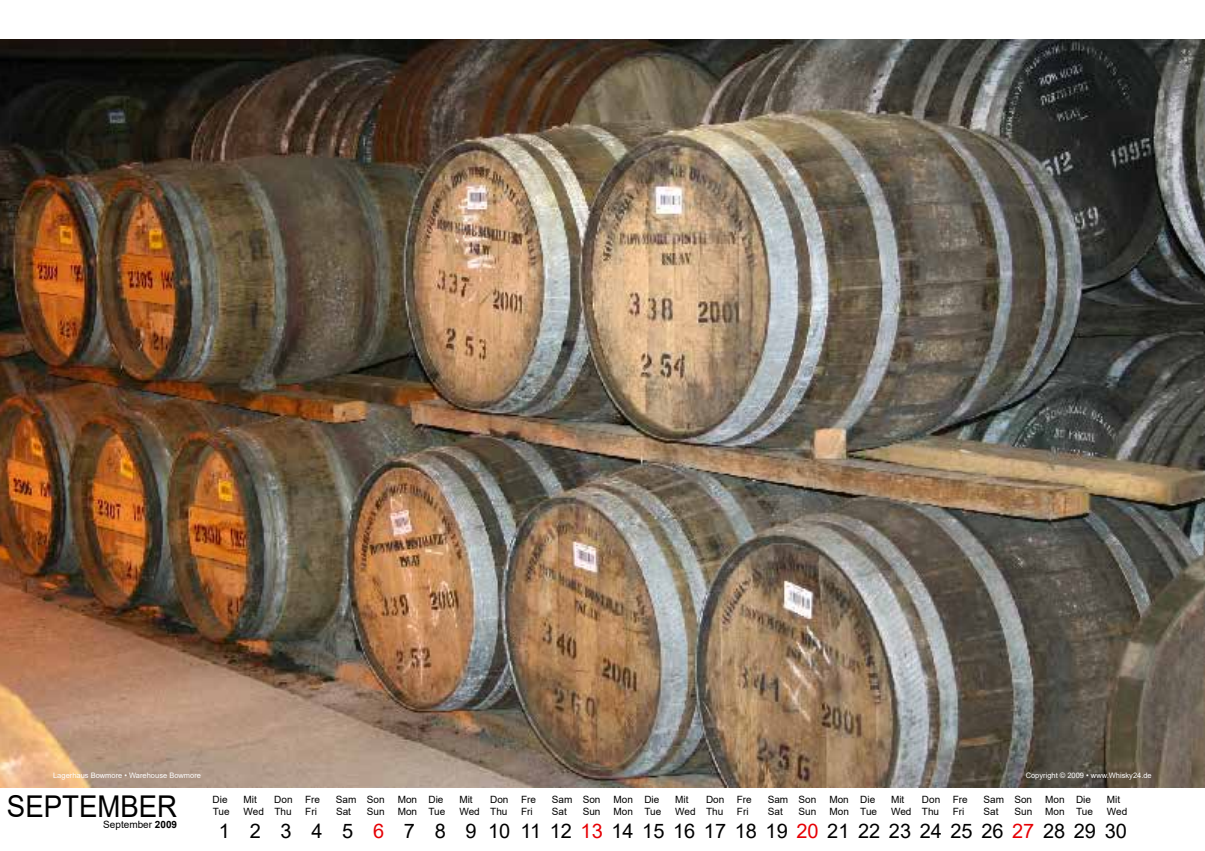
<style>
.page{position:relative;width:1205px;height:851px;background:#fff}
.page>*{position:absolute;margin:0;border:0;box-sizing:border-box;transform-origin:0 0}
.t1{font:30px "Arial";color:#000;scale:.92 1}
.t2{font:20px "Arial";color:#000}
.t3{font:10px "Arial";color:#000}
.t4{font:7.5px "Arial";color:#fff}
.s1{color:#e60005}
.s2{font-weight:700}
</style>
<div class="page">
<img style="left:0;top:39px;width:1205px;height:748px">
<p class="t4" style="left:53px;top:770px;width:149px">Lagerhaus Bowmore • Warehouse Bowmore</p>
<p class="t4" style="left:1025px;top:770px;width:128px">Copyright © 2009 • www.Whisky24.de</p>
<h1 class="t1" style="left:7px;top:785px;width:187px">SEPTEMBER</h1>
<p class="t3" style="left:213px;top:792px;width:16px">Die</p>
<p class="t3" style="left:243px;top:792px;width:15px">Mit</p>
<p class="t3" style="left:274px;top:792px;width:47px">Don Fre</p>
<p class="t3" style="left:336px;top:792px;width:50px">Sam Son</p>
<p class="t3" style="left:398px;top:792px;width:47px">Mon Die</p>
<p class="t3" style="left:459px;top:792px;width:15px">Mit</p>
<p class="t3" style="left:490px;top:792px;width:47px">Don Fre</p>
<p class="t3" style="left:552px;top:792px;width:50px">Sam Son</p>
<p class="t3" style="left:613px;top:792px;width:47px">Mon Die</p>
<p class="t3" style="left:675px;top:792px;width:15px">Mit</p>
<p class="t3" style="left:706px;top:792px;width:47px">Don Fre</p>
<p class="t3" style="left:768px;top:792px;width:50px">Sam Son</p>
<p class="t3" style="left:829px;top:792px;width:47px">Mon Die</p>
<p class="t3" style="left:891px;top:792px;width:15px">Mit</p>
<p class="t3" style="left:922px;top:792px;width:47px">Don Fre</p>
<p class="t3" style="left:983px;top:792px;width:50px">Sam Son</p>
<p class="t3" style="left:1045px;top:792px;width:47px">Mon Die</p>
<p class="t3" style="left:1107px;top:792px;width:15px">Mit</p>
<p class="t3" style="left:213px;top:804px;width:18px">Tue</p>
<p class="t3" style="left:244px;top:804px;width:50px">Wed Thu</p>
<p class="t3" style="left:305px;top:804px;width:13px">Fri</p>
<p class="t3" style="left:336px;top:804px;width:17px">Sat</p>
<p class="t3" style="left:367px;top:804px;width:19px">Sun</p>
<p class="t3" style="left:398px;top:804px;width:49px">Mon Tue</p>
<p class="t3" style="left:459px;top:804px;width:50px">Wed Thu</p>
<p class="t3" style="left:521px;top:804px;width:13px">Fri</p>
<p class="t3" style="left:552px;top:804px;width:17px">Sat</p>
<p class="t3" style="left:583px;top:804px;width:19px">Sun</p>
<p class="t3" style="left:613px;top:804px;width:49px">Mon Tue</p>
<p class="t3" style="left:675px;top:804px;width:50px">Wed Thu</p>
<p class="t3" style="left:737px;top:804px;width:13px">Fri</p>
<p class="t3" style="left:768px;top:804px;width:17px">Sat</p>
<p class="t3" style="left:798px;top:804px;width:19px">Sun</p>
<p class="t3" style="left:829px;top:804px;width:49px">Mon Tue</p>
<p class="t3" style="left:891px;top:804px;width:50px">Wed Thu</p>
<p class="t3" style="left:953px;top:804px;width:13px">Fri</p>
<p class="t3" style="left:983px;top:804px;width:17px">Sat</p>
<p class="t3" style="left:1014px;top:804px;width:19px">Sun</p>
<p class="t3" style="left:1045px;top:804px;width:49px">Mon Tue</p>
<p class="t3" style="left:1107px;top:804px;width:22px">Wed</p>
<h2 class="t2" style="left:219px;top:816px;width:909px">1 2 3 4 5 <span class="s1">6</span> 7 8 9 101112<span class="s1">13</span>141516171819<span class="s1">20</span>212223242526<span class="s1">27</span>282930</h2>
<p class="t3" style="left:103px;top:817px;width:75px">September <span class="s2">2009</span></p>
</div>
